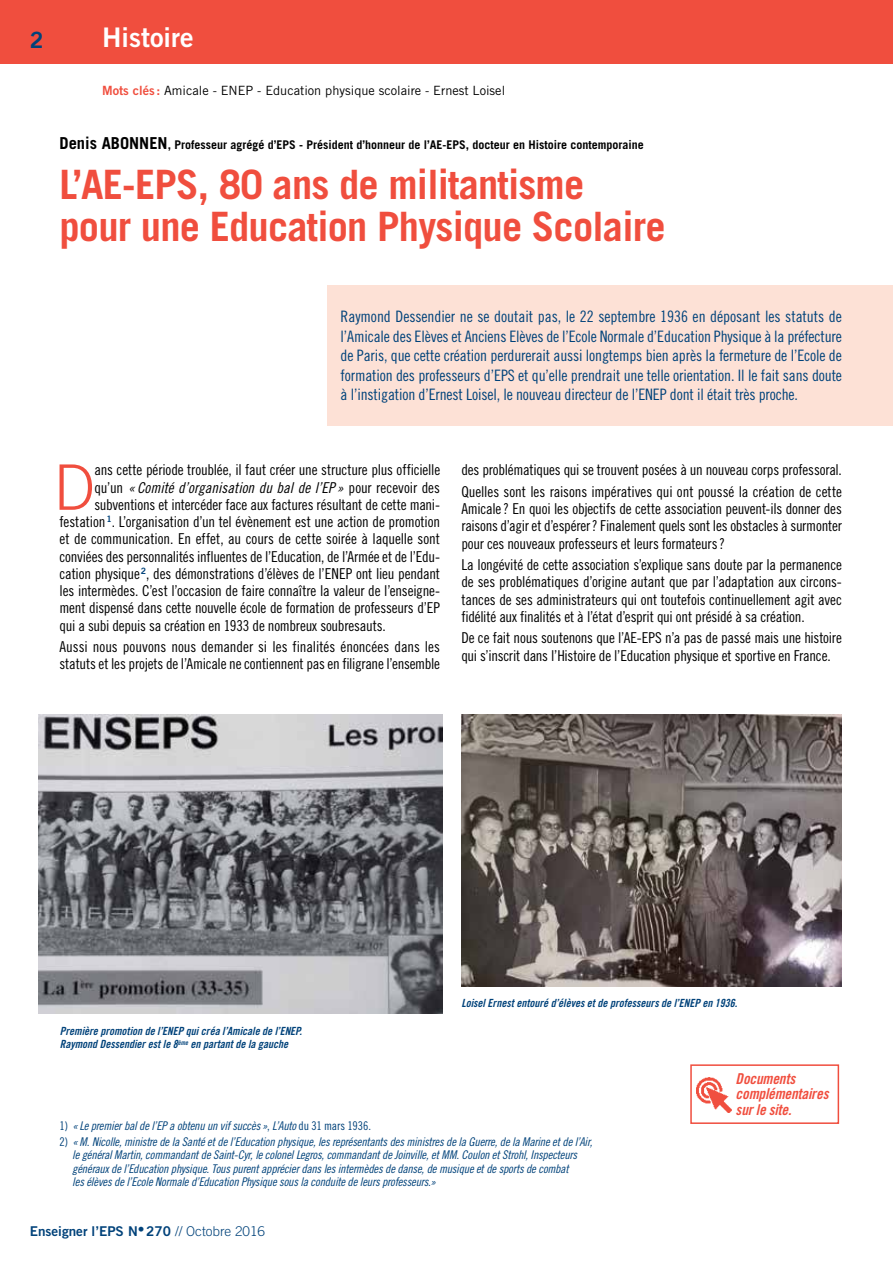
<style>
.page{position:relative;width:893px;height:1263px;background:#fff}
.page>*{position:absolute;margin:0;border:0;box-sizing:border-box;transform-origin:0 0}
.t1{font:300 62.85px "Trade Gothic";color:#f04e3e}
.t2{font:700 40.5px/42px "Trade Gothic";letter-spacing:-.02em;color:#f04e3e}
.t3{font:27px "Trade Gothic Bold Two";color:#fff}
.t4{font:22.5px "Trade Gothic Bold Two";color:#00427a}
.t5{font:15.75px/19.5px "Trade Gothic Cond Eighteen";letter-spacing:-.01em;color:#00427a;text-align:justify}
.t6{font:15px/17.2px "Trade Gothic Cond Eighteen";letter-spacing:-.015em;color:#000;text-align:justify}
.t7{font:15px "Trade Gothic Cond Eighteen Obl";color:#000}
.t8{font:15px/15.8px "Trade Gothic Bold Cond Twenty Obl";letter-spacing:-.01em;color:#f04e3e}
.t9{font:13.5px "Trade Gothic Bold Two";color:#00427a}
.t10{font:12.75px "Trade Gothic";color:#000}
.t11{font:12px/13.5px "Trade Gothic Cond Eighteen Obl";letter-spacing:-.015em;color:#00427a}
.t12{font:700 12px "Trade Gothic";color:#000}
.t13{font:11.25px/13.5px "Trade Gothic Bold Cond Twenty Obl";color:#00427a}
.s1{font-family:"Trade Gothic Bold Two";color:#f04e3e}
.s2{font-size:16.5px}
.s3{font-family:"Trade Gothic Cond Eighteen"}
.s4{font-family:"Trade Gothic";font-weight:300}
</style>
<div class="page">
<div style="left:0;top:0;width:893px;height:64px;background:#f04e3e"></div>
<div style="left:328px;top:285px;width:565px;height:140px;background:#fde1d6"></div>
<img style="left:38px;top:714px;width:404px;height:300px">
<img style="left:461px;top:714px;width:381px;height:272px">
<div style="left:690px;top:1064px;width:149px;height:60px;border:2px solid #f04e3e"></div>
<img style="left:696px;top:1077px;width:35px;height:35px">
<h3 class="t4" style="left:30px;top:26px;width:15px">2</h3>
<h3 class="t3" style="left:102px;top:21px;width:93px">Histoire</h3>
<p class="t10" style="left:102px;top:83px;width:405px"><span class="s1">Mots clés :</span> Amicale - ENEP - Education physique scolaire - Ernest Loisel</p>
<p class="t12" style="left:60px;top:137px;width:586px"><span class="s2">Denis ABONNEN</span>, Professeur agrégé d’EPS - Président d’honneur de l’AE-EPS, docteur en Histoire contemporaine</p>
<h2 class="t2" style="left:60px;top:163px;width:608px">L’AE-EPS, 80 ans de militantisme pour une Education Physique Scolaire</h2>
<p class="t5" style="left:341px;top:307px;width:503px">Raymond Dessendier ne se doutait pas, le 22 septembre 1936 en déposant les statuts de l’Amicale des Elèves et Anciens Elèves de l’Ecole Normale d’Education Physique à la préfecture de Paris, que cette création perdurerait aussi longtemps bien après la fermeture de l’Ecole de formation des professeurs d’EPS et qu’elle prendrait une telle orientation. Il le fait sans doute à l’instigation d’Ernest Loisel, le nouveau directeur de l’ENEP dont il était très proche.</p>
<h1 class="t1" style="left:53px;top:450px;width:43px">D</h1>
<p class="t6" style="left:94px;top:461px;width:347px">ans cette période troublée, il faut créer une structure plus officielle</p>
<p class="t7" style="left:94px;top:478px;width:347px"><span class="s3">qu’un</span> « Comité d’organisation du bal de l’EP» <span class="s3">pour recevoir des</span></p>
<p class="t6" style="left:59px;top:496px;width:382px;text-indent:35px">subventions et intercéder face aux factures résultant de cette mani&shy;festation<sup>1</sup>. L’organisation d’un tel évènement est une action de promotion et de communication. En effet, au cours de cette soirée à laquelle sont conviées des personnalités influentes de l’Education, de l’Armée et de l’Edu&shy;cation physique<sup>2</sup>, des démonstrations d’élèves de l’ENEP ont lieu pendant les intermèdes. C’est l’occasion de faire connaître la valeur de l’enseigne&shy;ment dispensé dans cette nouvelle école de formation de professeurs d’EP qui a subi depuis sa création en 1933 de nombreux soubresauts.</p>
<p class="t6" style="left:60px;top:638px;width:382px">Aussi nous pouvons nous demander si les finalités énoncées dans les statuts et les projets de l’Amicale ne contiennent pas en filigrane l’ensemble</p>
<p class="t6" style="left:461px;top:459px;width:382px;line-height:21.5px">des problématiques qui se trouvent posées à un nouveau corps professoral.<br>Quelles sont les raisons impératives qui ont poussé la création de cette</p>
<p class="t6" style="left:461px;top:500px;width:382px">Amicale? En quoi les objectifs de cette association peuvent-ils donner des raisons d’agir et d’espérer? Finalement quels sont les obstacles à surmonter pour ces nouveaux professeurs et leurs formateurs?</p>
<p class="t6" style="left:461px;top:556px;width:382px">La longévité de cette association s’explique sans doute par la permanence de ses problématiques d’origine autant que par l’adaptation aux circons&shy;tances de ses administrateurs qui ont toutefois continuellement agit avec fidélité aux finalités et à l’état d’esprit qui ont présidé à sa création.</p>
<p class="t6" style="left:461px;top:629px;width:382px">De ce fait nous soutenons que l’AE-EPS n’a pas de passé mais une histoire qui s’inscrit dans l’Histoire de l’Education physique et sportive en France.</p>
<p class="t13" style="left:60px;top:1024px;width:244px">Première promotion de l’ENEP qui créa l’Amicale de l’ENEP.<br>Raymond Dessendier est le 8<sup>ème</sup> en partant de la gauche</p>
<p class="t13" style="left:461px;top:996px;width:278px">Loisel Ernest entouré d’élèves et de professeurs de l’ENEP en 1936.</p>
<p class="t8" style="left:736px;top:1070px;width:94px">Documents complémentaires sur le site.</p>
<p class="t11" style="left:60px;top:1119px;width:313px"><span class="s3">1)</span> «Le premier bal de l’EP a obtenu un vif succès»<span class="s3">,</span> L’Auto <span class="s3">du 31 mars 1936.</span></p>
<p class="t11" style="left:72px;top:1135px;width:522px;text-indent:-13px"><span class="s3">2)</span> «M. Nicolle, ministre de la Santé et de l’Education physique, les représentants des ministres de la Guerre, de la Marine et de l’Air, le général Martin, commandant de Saint-Cyr, le colonel Legros, commandant de Joinville, et MM. Coulon et Strohl, Inspecteurs généraux de l’Education physique. Tous purent apprécier dans les intermèdes de danse, de musique et de sports de combat<br>les élèves de l’Ecole Normale d’Education Physique sous la conduite de leurs professeurs.»</p>
<p class="t9" style="left:30px;top:1222px;width:237px">Enseigner l’EPS N•270 <span class="s4">// Octobre 2016</span></p>
</div>
